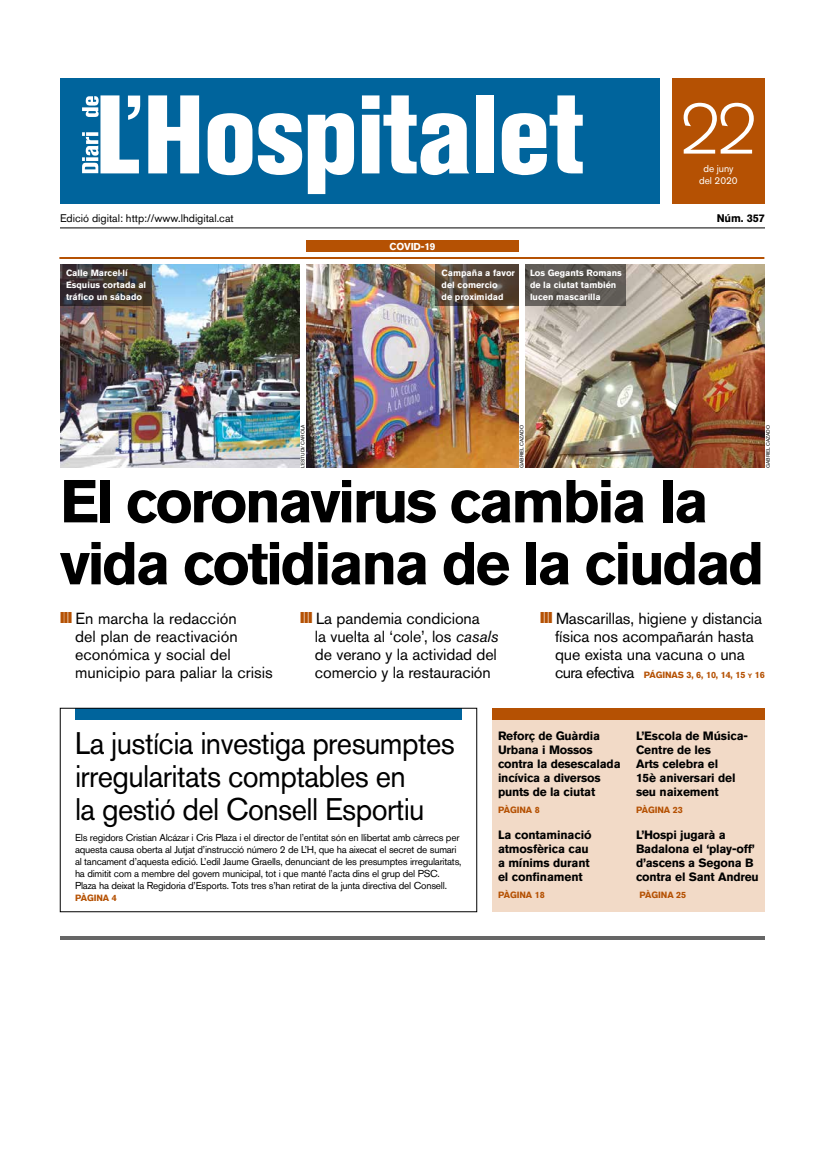
<style>
.page{position:relative;width:819px;height:1162px;background:#fff}
.page>*{position:absolute;margin:0;border:0;box-sizing:border-box;transform-origin:0 0}
.t1{font:300 70.6px "Akzidenz Grotesk BQ";color:#fff}
.t2{font:700 60px/62px "Akzidenz Grotesk BQ";letter-spacing:-.045em;color:#000}
.t3{font:31px/33px "Akzidenz Grotesk BQ";letter-spacing:-.02em;color:#000;scale:.95 1}
.t4{font:16px/18px "Akzidenz Grotesk BQ";letter-spacing:-.005em;color:#000}
.t5{font:700 12px/14px "Akzidenz Grotesk BQ";letter-spacing:-.015em;color:#000}
.t6{font:11px "Akzidenz Grotesk BQ";color:#000}
.t7{font:700 11px "Akzidenz Grotesk BQ";letter-spacing:-.01em;color:#000}
.t8{font:10px/12px "Akzidenz Grotesk BQ";letter-spacing:-.02em;color:#000}
.t9{font:10px/12px "Akzidenz Grotesk BQ";letter-spacing:-.005em;color:#fff;text-align:center}
.t10{font:700 10px "Akzidenz Grotesk BQ";letter-spacing:-.015em;color:#fff}
.t11{font:700 9px/12px "Akzidenz Grotesk BQ";color:#fff}
.t12{font:700 9px "Akzidenz Grotesk BQ";letter-spacing:-.01em;color:#b55103}
.t13{font:5px "Akzidenz Grotesk BQ";color:#000}
.s1{font-style:italic}
.s2{font-weight:400;font-size:16px;color:#000}
.s3{font-size:6.3px}
</style>
<div class="page">
<hr style="left:60px;top:228px;width:705px;height:1px;background:#000">
<div style="left:672px;top:78px;width:93px;height:126px;background:#b55103"></div>
<div style="left:60px;top:78px;width:600px;height:126px;background:#00649c"></div>
<svg style="left:148px;top:95px;width:51px;height:78px"></svg>
<svg style="left:208px;top:113px;width:44px;height:62px"></svg>
<svg style="left:258px;top:113px;width:44px;height:62px"></svg>
<svg style="left:308px;top:113px;width:46px;height:81px"></svg>
<svg style="left:362px;top:95px;width:107px;height:80px"></svg>
<div style="left:476px;top:95px;width:18px;height:78px;background:#fff"></div>
<svg style="left:502px;top:95px;width:81px;height:80px"></svg>
<svg style="left:82px;top:95px;width:58px;height:78px"></svg>
<hr style="left:60px;top:936px;width:705px;height:4px;background:#666">
<div style="left:492px;top:708px;width:273px;height:204px;background:#f2dac7"></div>
<div style="left:492px;top:708px;width:273px;height:12px;background:#b55103"></div>
<img style="left:60px;top:264px;width:240px;height:204px">
<img style="left:525px;top:264px;width:240px;height:204px">
<img style="left:306px;top:264px;width:213px;height:204px">
<div style="left:306px;top:240px;width:213px;height:12px;background:#b55103"></div>
<div style="left:75px;top:708px;width:387px;height:12px;background:#00649c"></div>
<div style="left:60px;top:708px;width:417px;height:204px;border:1px solid #000"></div>
<hr style="left:59px;top:257px;width:705px;height:2px;background:#b55103">
<svg style="left:60px;top:264px;width:92px;height:42px;background:#3d3430"></svg>
<svg style="left:436px;top:264px;width:83px;height:42px;background:#594738"></svg>
<svg style="left:525px;top:264px;width:101px;height:42px;background:#5d5853"></svg>
<h1 class="t1" style="left:679px;top:90px;width:80px">22</h1>
<p class="t9" style="left:699px;top:162px;width:40px">de juny del 2020</p>
<p class="t6" style="left:60px;top:211px;width:175px">Edició digital: http://www.lhdigital.cat</p>
<p class="t7" style="left:717px;top:212px;width:50px">Núm. 357</p>
<p class="t11" style="left:66px;top:267px;width:82px">Calle Marcel·lí<br>Esquius cortada al tráfico un sábado</p>
<p class="t13" style="left:300px;top:468px;width:45px;rotate:-90deg">L’ESTUDI/ CAROLA</p>
<p class="t10" style="left:390px;top:240px;width:47px">COVID-19</p>
<p class="t11" style="left:442px;top:267px;width:75px">Campaña a favor del comercio<br>de proximidad</p>
<p class="t11" style="left:530px;top:267px;width:93px">Los Gegants Romans de la ciutat también lucen mascarilla</p>
<p class="t13" style="left:519px;top:468px;width:45px;rotate:-90deg">GABRIEL CAZADO</p>
<p class="t13" style="left:765px;top:468px;width:45px;rotate:-90deg">GABRIEL CAZADO</p>
<h2 class="t2" style="left:60px;top:470px;width:706px">El coronavirus cambia la vida cotidiana de la ciudad</h2>
<h3 class="t4" style="left:75px;top:609px;width:199px">En marcha la redacción<br>del plan de reactivación económica y social del municipio para paliar la crisis</h3>
<h3 class="t4" style="left:315px;top:609px;width:185px">La pandemia condiciona<br>la vuelta al ‘cole’, los <span class="s1">casals </span>de verano y la actividad del comercio y la restauración</h3>
<h3 class="t4" style="left:555px;top:609px;width:209px">Mascarillas, higiene y distancia física nos acompañarán hasta que exista una vacuna o una</h3>
<p class="t12" style="left:555px;top:670px;width:211px"><span class="s2">cura efectiva</span> PÁGINAS 3, 6, 10, 14, 15 <span class="s3">y</span> 16</p>
<h3 class="t3" style="left:75px;top:727px;width:401px">La justícia investiga presumptes irregularitats comptables en<br>la gestió del Consell Esportiu</h3>
<p class="t8" style="left:75px;top:832px;width:388px">Els regidors Cristian Alcázar i Cris Plaza i el director de l’entitat són en llibertat amb càrrecs per aquesta causa oberta al Jutjat d’instrucció número 2 de L’H, que ha aixecat el secret de sumari al tancament d’aquesta edició. L’edil Jaume Graells, denunciant de les presumptes irregularitats, ha dimitit com a membre del govern municipal, tot i que manté l’acta dins el grup del PSC.<br>Plaza ha deixat la Regidoria d’Esports. Tots tres s’han retirat de la junta directiva del Consell.</p>
<p class="t12" style="left:75px;top:893px;width:43px">PÀGINA 4</p>
<p class="t5" style="left:498px;top:729px;width:124px">Reforç de Guàrdia<br>Urbana i Mossos contra la desescalada incívica a diversos punts de la ciutat</p>
<p class="t12" style="left:498px;top:805px;width:43px">PÀGINA 8</p>
<p class="t5" style="left:498px;top:828px;width:95px">La contaminació atmosfèrica cau a mínims durant el confinament</p>
<p class="t12" style="left:498px;top:890px;width:48px">PÀGINA 18</p>
<p class="t5" style="left:636px;top:729px;width:114px">L’Escola de Música-<br>Centre de les<br>Arts celebra el<br>15è aniversari del seu naixement</p>
<p class="t12" style="left:636px;top:805px;width:48px">PÀGINA 23</p>
<p class="t5" style="left:636px;top:828px;width:124px">L’Hospi jugarà a<br>Badalona el ‘play-off’ d’ascens a Segona B contra el Sant Andreu</p>
<p class="t12" style="left:640px;top:890px;width:48px">PÀGINA 25</p>
</div>
